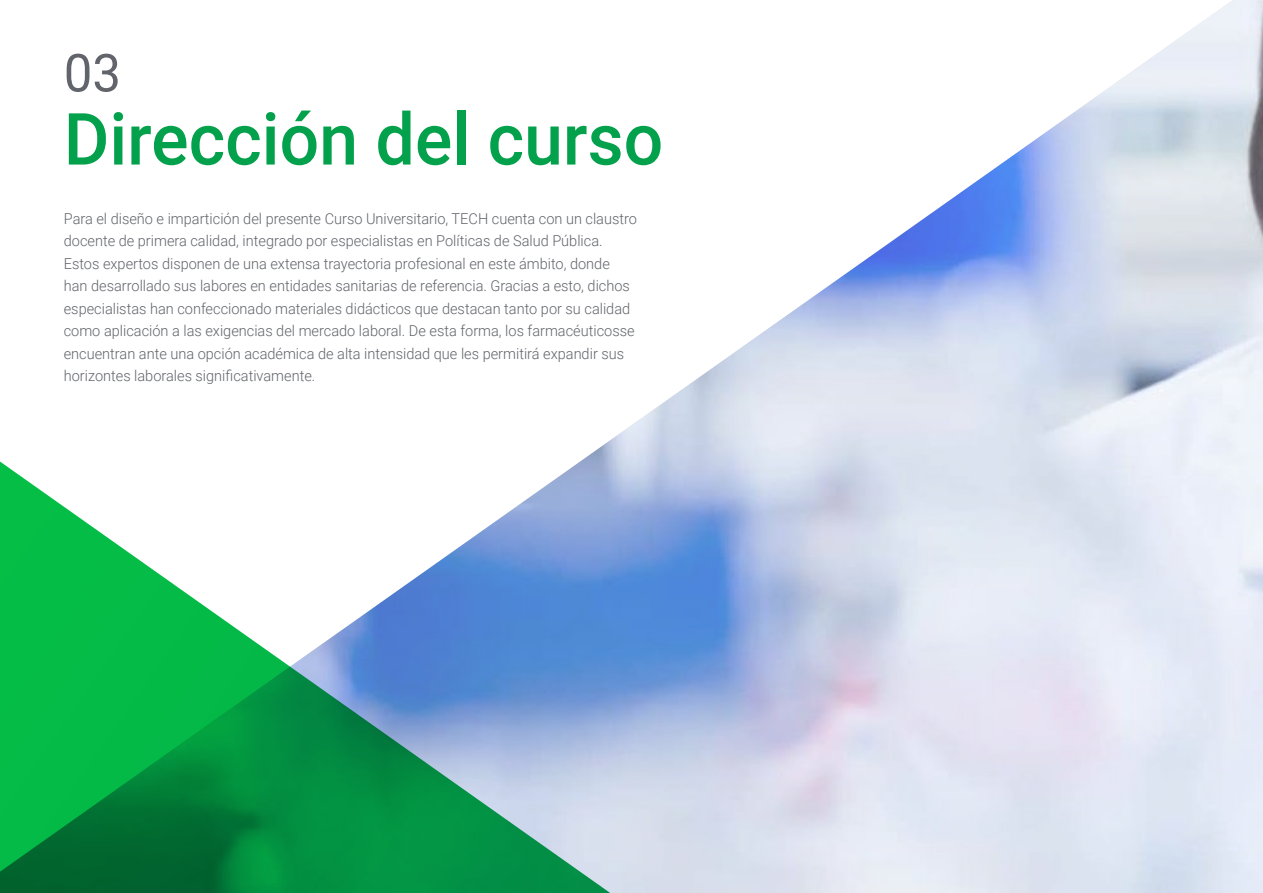
<style>
.page{position:relative;width:1263px;height:893px;background:#fff}
.page>*{position:absolute;margin:0;border:0;box-sizing:border-box;transform-origin:0 0}
.t1{font:500 72px "Roboto";color:#04a14d}
.t2{font:52.5px "Roboto";color:#61646a}
.t3{font:300 15px/22.5px "Roboto";color:#61646a}
</style>
<div class="page">
<img style="left:602px;top:0;width:661px;height:893px">
<svg style="left:0;top:446px;width:640px;height:447px"></svg>
<h2 class="t2" style="left:64px;top:36px;width:59px">03</h2>
<h1 class="t1" style="left:64px;top:89px;width:601px">Dirección del curso</h1>
<p class="t3" style="left:64px;top:207px;width:575px">Para el diseño e impartición del presente Curso Universitario, TECH cuenta con un claustro docente de primera calidad, integrado por especialistas en Políticas de Salud Pública.<br>Estos expertos disponen de una extensa trayectoria profesional en este ámbito, donde han desarrollado sus labores en entidades sanitarias de referencia. Gracias a esto, dichos especialistas han confeccionado materiales didácticos que destacan tanto por su calidad como aplicación a las exigencias del mercado laboral. De esta forma, los farmacéuticosse encuentran ante una opción académica de alta intensidad que les permitirá expandir sus horizontes laborales significativamente.</p>
</div>
